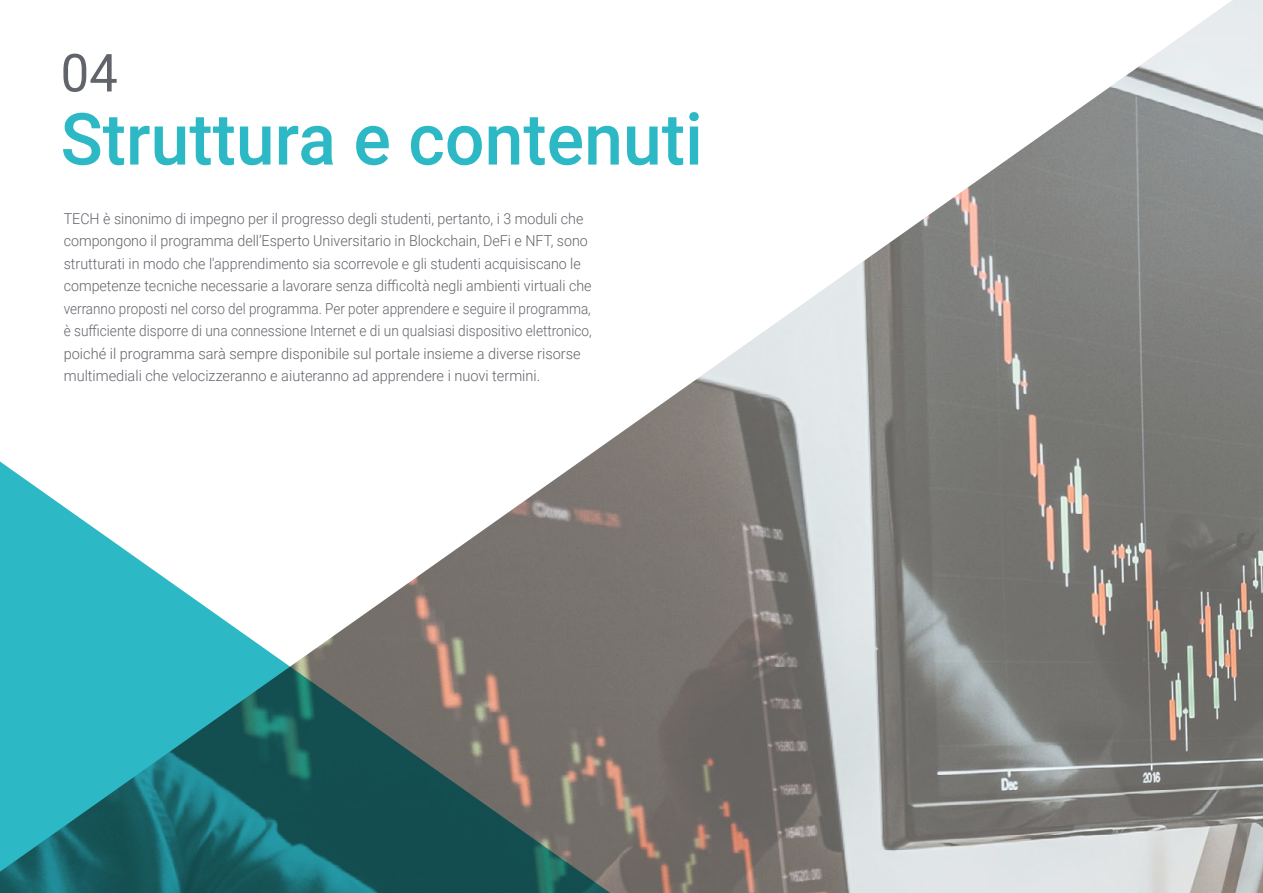
<style>
.page{position:relative;width:1263px;height:893px;background:#fff}
.page>*{position:absolute;margin:0;border:0;box-sizing:border-box;transform-origin:0 0}
.t1{font:500 72px "Roboto";color:#2db8c5}
.t2{font:52.5px "Roboto";color:#61646a}
.t3{font:300 15px/22.5px "Roboto";color:#61646a;scale:.95 1}
</style>
<div class="page">
<img style="left:602px;top:0;width:661px;height:893px">
<svg style="left:0;top:446px;width:640px;height:447px"></svg>
<h2 class="t2" style="left:61px;top:36px;width:59px">04</h2>
<h1 class="t1" style="left:61px;top:89px;width:644px">Struttura e contenuti</h1>
<p class="t3" style="left:64px;top:207px;width:557px">TECH è sinonimo di impegno per il progresso degli studenti, pertanto, i 3 moduli che compongono il programma dell’Esperto Universitario in Blockchain, DeFi e NFT, sono strutturati in modo che l'apprendimento sia scorrevole e gli studenti acquisiscano le competenze tecniche necessarie a lavorare senza difficoltà negli ambienti virtuali che verranno proposti nel corso del programma. Per poter apprendere e seguire il programma, è sufficiente disporre di una connessione Internet e di un qualsiasi dispositivo elettronico, poiché il programma sarà sempre disponibile sul portale insieme a diverse risorse multimediali che velocizzeranno e aiuteranno ad apprendere i nuovi termini.</p>
</div>
